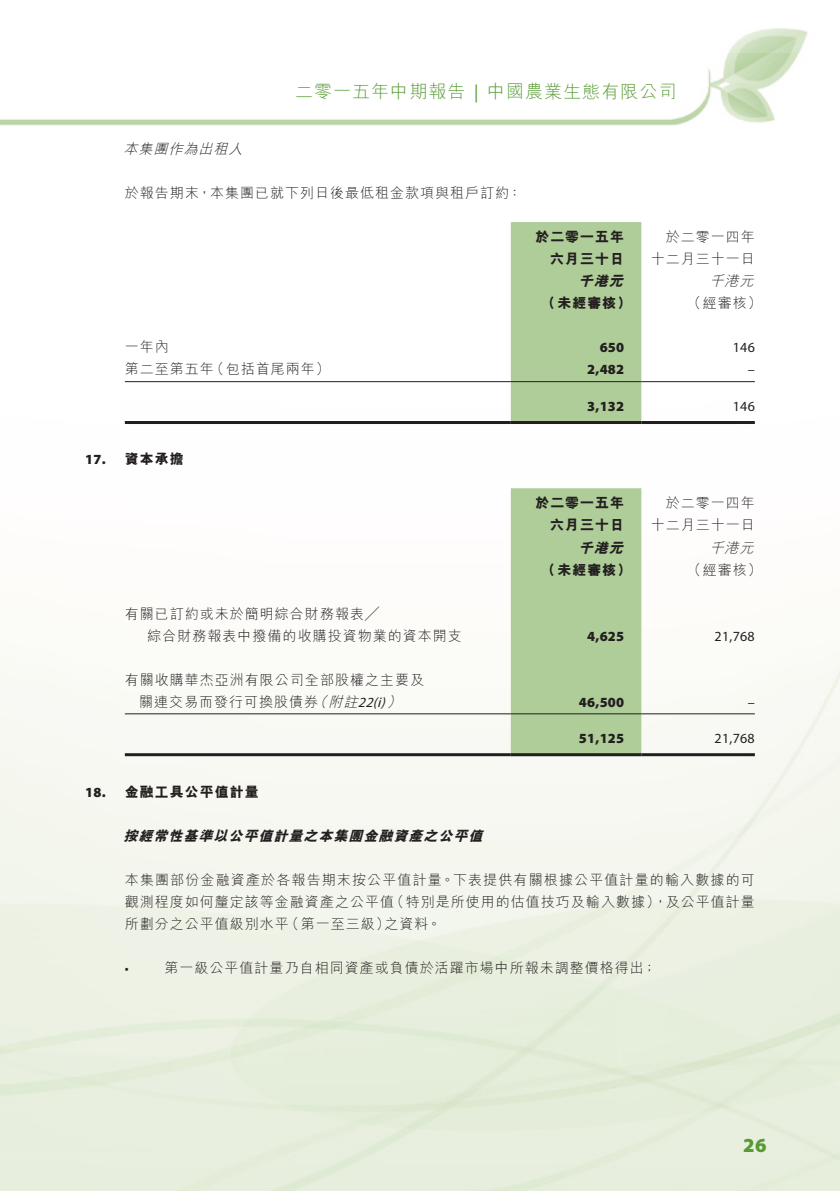
<style>
.page{position:relative;width:840px;height:1191px;background:#fff}
.page>*{position:absolute;margin:0;border:0;box-sizing:border-box;transform-origin:0 0}
.t1{font:900 20px "Myriad Pro";color:#589b34}
.t2{font:300 18px "M Hei HK";letter-spacing:.055em;color:#589b34}
.t3{font:18px "Myriad Pro";color:#589b34}
.Notes{font:300 14px/22px "M Hei HK";letter-spacing:.07em;color:#231f20;text-align:right}
.Notes-2{font:800 14px "M Hei HK";letter-spacing:.07em;color:#231f20}
.Notes-3{font:900 14px "Myriad Pro";letter-spacing:.02em;color:#231f20}
.Notes_HD2{font:italic 800 14px "M Hei HK";color:#231f20}
.Notes-4{font:14px "Myriad Pro";letter-spacing:.02em;color:#231f20}
.Notes-5{font:italic 300 14px "M Hei HK";color:#231f20}
.Notes_HD1{font:800 14px "M Hei HK";letter-spacing:.07em;color:#231f20}
.Notes-6{font:italic 800 14px "M Hei HK";color:#231f20}
.Notes_HD1-2{font:900 14px "Myriad Pro";color:#231f20}
.Notes-7{font:italic 14px "Myriad Pro";color:#231f20}
.s1{font-family:"M Hei HK";font-weight:300}
</style>
<div class="page">
<img style="left:1px;top:222px;width:838px;height:969px">
<img style="left:1px;top:53px;width:798px;height:73px">
<img style="left:0;top:0;width:1px;height:1191px">
<img style="left:0;top:0;width:1px;height:142px">
<hr style="left:0;top:5px;width:1px;height:48px;background:#fff">
<div style="left:510px;top:222px;width:131px;height:199px;background:#afcd98"></div>
<hr style="left:125px;top:381px;width:385px;height:1px;background:#231f20">
<hr style="left:510px;top:381px;width:131px;height:1px;background:#231f20">
<hr style="left:641px;top:381px;width:113px;height:1px;background:#231f20">
<hr style="left:125px;top:421px;width:385px;height:3px;background:#231f20">
<hr style="left:510px;top:421px;width:131px;height:3px;background:#231f20">
<hr style="left:641px;top:421px;width:113px;height:3px;background:#231f20">
<div style="left:510px;top:488px;width:131px;height:265px;background:#afcd98"></div>
<hr style="left:125px;top:713px;width:385px;height:1px;background:#231f20">
<hr style="left:510px;top:713px;width:131px;height:1px;background:#231f20">
<hr style="left:641px;top:713px;width:113px;height:1px;background:#231f20">
<hr style="left:125px;top:753px;width:385px;height:3px;background:#231f20">
<hr style="left:510px;top:753px;width:131px;height:3px;background:#231f20">
<hr style="left:641px;top:753px;width:113px;height:3px;background:#231f20">
<p class="Notes_HD1-2" style="left:85px;top:450px;width:22px">17.</p>
<p class="Notes_HD1-2" style="left:85px;top:782px;width:22px">18.</p>
<p class="t2" style="left:295px;top:82px;width:172px">二零一五年中期報告</p>
<p class="t3" style="left:474px;top:81px;width:6px">|</p>
<p class="t2" style="left:487px;top:82px;width:191px">中國農業生態有限公司</p>
<p class="Notes-5" style="left:123px;top:142px;width:124px">本集團作為出租人</p>
<p class="Notes" style="left:125px;top:182px;width:398px">於報告期末，本集團已就下列日後最低租金款項與租戶訂約：</p>
<p class="Notes" style="left:125px;top:336px;width:45px">一年內</p>
<p class="Notes" style="left:210px;top:358px;width:121px">（包括首尾兩年(</p>
<p class="Notes" style="left:125px;top:358px;width:90px">第二至第五年</p>
<p class="Notes_HD1" style="left:125px;top:452px;width:60px">資本承擔</p>
<p class="Notes" style="left:125px;top:602px;width:255px">有關已訂約或未於簡明綜合財務報表╱</p>
<p class="Notes" style="left:147px;top:624px;width:315px">綜合財務報表中撥備的收購投資物業的資本開支</p>
<p class="Notes" style="left:125px;top:668px;width:300px">有關收購華杰亞洲有限公司全部股權之主要及</p>
<p class="Notes-5" style="left:313px;top:694px;width:50px">（附註</p>
<p class="Notes-7" style="left:372px;top:693px;width:33px"><span class="s1">(</span>(i(</p>
<p class="Notes" style="left:139px;top:690px;width:180px">關連交易而發行可換股債券</p>
<p class="Notes-7" style="left:358px;top:693px;width:21px">22</p>
<p class="Notes_HD1" style="left:125px;top:784px;width:135px">金融工具公平值計量</p>
<p class="Notes-2" style="left:535px;top:230px;width:90px">於二零一五年</p>
<p class="Notes-2" style="left:550px;top:252px;width:75px">六月三十日</p>
<p class="Notes-6" style="left:578px;top:274px;width:49px">千港元</p>
<p class="Notes-2" style="left:541px;top:296px;width:91px">（未經審核）</p>
<p class="Notes-3" style="left:599px;top:338px;width:26px">650</p>
<p class="Notes-3" style="left:586px;top:360px;width:39px">2,482</p>
<p class="Notes-3" style="left:586px;top:397px;width:39px">3,132</p>
<p class="Notes-2" style="left:535px;top:496px;width:90px">於二零一五年</p>
<p class="Notes-2" style="left:550px;top:518px;width:75px">六月三十日</p>
<p class="Notes-6" style="left:578px;top:540px;width:49px">千港元</p>
<p class="Notes-2" style="left:541px;top:562px;width:91px">（未經審核）</p>
<p class="Notes-3" style="left:586px;top:626px;width:39px">4,625</p>
<p class="Notes-3" style="left:578px;top:692px;width:47px">46,500</p>
<p class="Notes-3" style="left:578px;top:729px;width:47px">51,125</p>
<p class="Notes" style="left:665px;top:226px;width:90px">於二零一四年</p>
<p class="Notes" style="left:650px;top:248px;width:105px">十二月三十一日</p>
<p class="Notes-5" style="left:709px;top:274px;width:49px">千港元</p>
<p class="Notes" style="left:686px;top:292px;width:76px">（經審核(</p>
<p class="Notes-4" style="left:732px;top:339px;width:24px">146</p>
<p class="Notes-4" style="left:747px;top:361px;width:8px">–</p>
<p class="Notes-4" style="left:732px;top:397px;width:24px">146</p>
<p class="Notes" style="left:665px;top:492px;width:90px">於二零一四年</p>
<p class="Notes" style="left:650px;top:514px;width:105px">十二月三十一日</p>
<p class="Notes-5" style="left:709px;top:540px;width:49px">千港元</p>
<p class="Notes" style="left:686px;top:558px;width:76px">（經審核(</p>
<p class="Notes-4" style="left:714px;top:627px;width:42px">21,768</p>
<p class="Notes-4" style="left:747px;top:693px;width:8px">–</p>
<p class="Notes-4" style="left:714px;top:729px;width:42px">21,768</p>
<p class="Notes_HD2" style="left:123px;top:828px;width:364px">按經常性基準以公平值計量之本集團金融資產之公平值</p>
<p class="Notes" style="left:125px;top:868px;width:631px">本集團部份金融資產於各報告期末按公平值計量。下表提供有關根據公平值計量的輸入數據的可（特別是所使用的估值技巧及輸入數據，）及公平值計量</p>
<p class="Notes" style="left:384px;top:890px;width:58px;text-align:left;text-indent:-259px">觀測程度如何釐定該等金融資產之公平值<br>之資料。</p>
<p class="Notes" style="left:285px;top:912px;width:106px">（第一至三級）</p>
<p class="Notes" style="left:125px;top:912px;width:165px">所劃分之公平值級別水平</p>
<p class="Notes" style="left:164px;top:956px;width:493px">第一級公平值計量乃自相同資產或負債於活躍市場中所報未調整價格得出;</p>
<p class="Notes-4" style="left:125px;top:959px;width:5px">•</p>
<h1 class="t1" style="left:742px;top:1132px;width:25px">26</h1>
</div>
